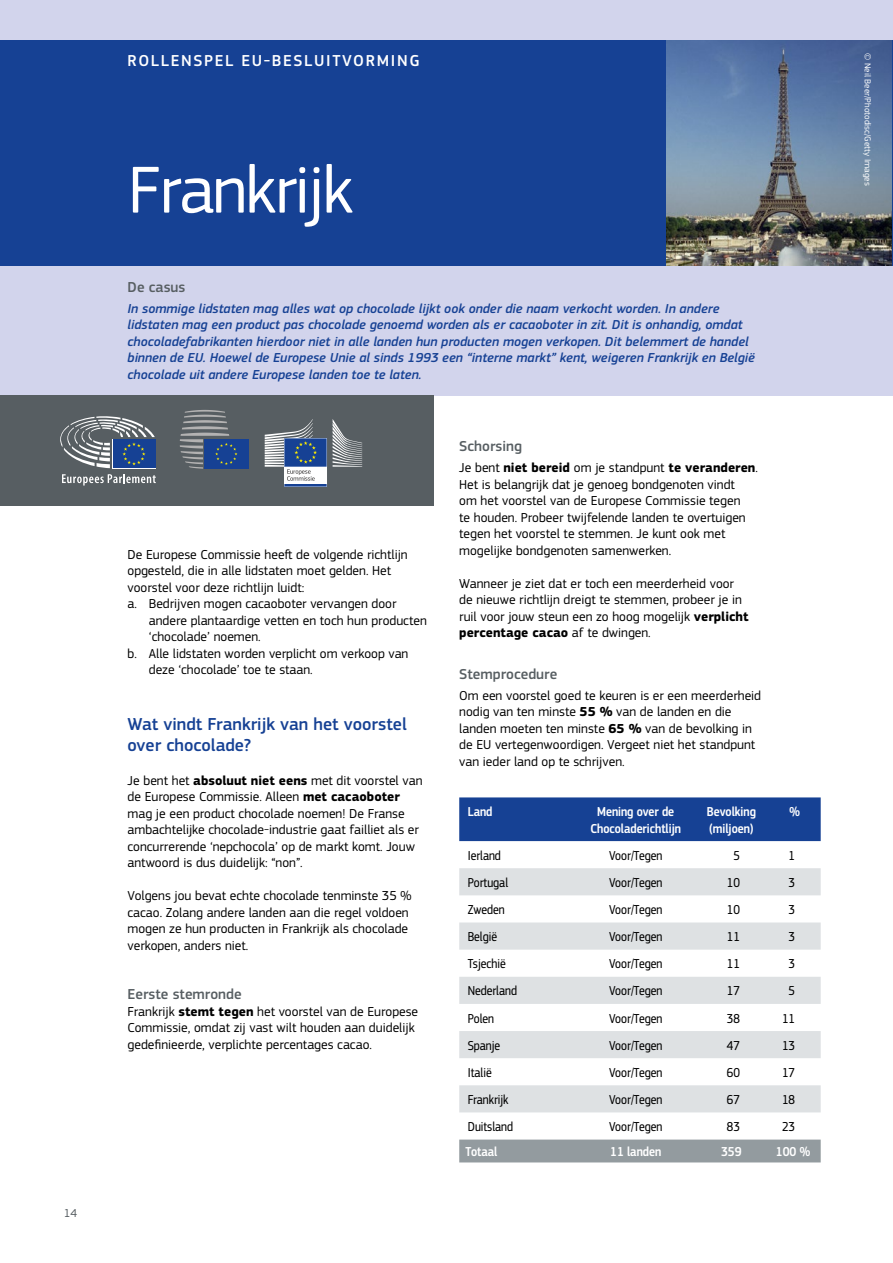
<style>
.page{position:relative;width:893px;height:1263px;background:#fff}
.page>*{position:absolute;margin:0;border:0;box-sizing:border-box;transform-origin:0 0}
.title_1_neg{font:69px "EC Square Sans Pro";letter-spacing:-.03em;color:#fff}
.title_3{font:500 18px/21.6px "EC Square Sans Pro";color:#164194}
.title_3_neg{font:500 16.5px "EC Square Sans Pro";letter-spacing:.1em;color:#fff}
.title_4{font:500 15px "EC Square Sans Pro";color:#575e62}
.text{font:500 15px "EC Square Sans Pro";color:#575e62}
.text-2{font:13.5px/16.5px "EC Square Sans Pro";color:#000}
.intro{font:italic 500 13.5px/16.5px "EC Square Sans Pro";color:#164194}
.text-3{font:13.5px "EC Square Sans Cond Pro";color:#000}
.text_indent{font:13.5px/16.5px "EC Square Sans Pro";color:#000}
.graf_1{font:500 13.5px/16.5px "EC Square Sans Cond Pro";color:#fff;text-align:center}
.text-4{font:500 13.5px "EC Square Sans Cond Pro";color:#fff}
.t1{font:12px "EC Square Sans Pro";color:#575e62}
.title_3-2{font:9px "EC Square Sans Pro";color:#fff}
.s1{font-weight:700}
</style>
<div class="page">
<div style="left:0;top:0;width:893px;height:395px;background:#d2d4ec"></div>
<div style="left:0;top:40px;width:893px;height:226px;background:#164194"></div>
<div style="left:0;top:395px;width:434px;height:111px;background:#575e62"></div>
<div style="left:204px;top:439px;width:44px;height:30px;background:#164194"></div>
<svg style="left:180px;top:410px;width:57px;height:59px"></svg>
<svg style="left:62px;top:474px;width:94px;height:11px"></svg>
<div style="left:112px;top:439px;width:44px;height:29px;background:#164194"></div>
<svg style="left:60px;top:416px;width:95px;height:52px"></svg>
<svg style="left:333px;top:419px;width:29px;height:48px"></svg>
<svg style="left:265px;top:419px;width:62px;height:68px"></svg>
<img style="left:666px;top:40px;width:226px;height:226px">
<div style="left:459px;top:797px;width:362px;height:44px;background:#164194"></div>
<svg style="left:459px;top:868px;width:362px;height:244px;fill:#dee1e3"></svg>
<div style="left:459px;top:1139px;width:362px;height:23px;background:#939b9f"></div>
<p class="t1" style="left:64px;top:1206px;width:15px">14</p>
<p class="title_3_neg" style="left:128px;top:50px;width:294px">ROLLENSPEL EU-BESLUITVORMING</p>
<p class="title_1_neg" style="left:128px;top:150px;width:227px">Frankrijk</p>
<p class="title_4" style="left:128px;top:278px;width:59px">De casus</p>
<p class="intro" style="left:128px;top:300px;width:629px">In sommige lidstaten mag alles wat op chocolade lijkt ook onder die naam verkocht worden. In andere lidstaten mag een product pas chocolade genoemd worden als er cacaoboter in zit. Dit is onhandig, omdat chocoladefabrikanten hierdoor niet in alle landen hun producten mogen verkopen. Dit belemmert de handel binnen de EU. Hoewel de Europese Unie al sinds 1993 een “interne markt” kent, weigeren Frankrijk en België chocolade uit andere Europese landen toe te laten.</p>
<p class="text-2" style="left:128px;top:546px;width:282px">De Europese Commissie heeft de volgende richtlijn opgesteld, die in alle lidstaten moet gelden. Het voorstel voor deze richtlijn luidt:</p>
<p class="text_indent" style="left:149px;top:596px;width:279px;text-indent:-21px">a. Bedrijven mogen cacaoboter vervangen door andere plantaardige vetten en toch hun producten ‘chocolade’ noemen.</p>
<p class="text_indent" style="left:149px;top:645px;width:261px;text-indent:-21px">b. Alle lidstaten worden verplicht om verkoop van deze ‘chocolade’ toe te staan.</p>
<p class="title_3" style="left:128px;top:713px;width:281px">Wat vindt Frankrijk van het voorstel over chocolade?</p>
<p class="text-2" style="left:128px;top:772px;width:296px">Je bent het <span class="s1">absoluut niet eens</span> met dit voorstel van de Europese Commissie. Alleen <span class="s1">met cacaoboter </span>mag je een product chocolade noemen! De Franse ambachtelijke chocolade-industrie gaat failliet als er concurrerende ‘nepchocola’ op de markt komt. Jouw antwoord is dus duidelijk: “non”.</p>
<p class="text-2" style="left:128px;top:888px;width:286px">Volgens jou bevat echte chocolade tenminste 35 % cacao. Zolang andere landen aan die regel voldoen mogen ze hun producten in Frankrijk als chocolade verkopen, anders niet.</p>
<p class="text" style="left:128px;top:986px;width:116px">Eerste stemronde</p>
<p class="text-2" style="left:128px;top:1003px;width:292px">Frankrijk <span class="s1">stemt tegen</span> het voorstel van de Europese<br>Commissie, omdat zij vast wilt houden aan duidelijk gedefinieerde, verplichte percentages cacao.</p>
<p class="title_4" style="left:459px;top:438px;width:64px">Schorsing</p>
<p class="text-2" style="left:459px;top:459px;width:300px">Je bent <span class="s1">niet bereid</span> om je standpunt <span class="s1">te veranderen</span>.<br>Het is belangrijk dat je genoeg bondgenoten vindt<br>om het voorstel van de Europese Commissie tegen<br>te houden. Probeer twijfelende landen te overtuigen tegen het voorstel te stemmen. Je kunt ook met mogelijke bondgenoten samenwerken.</p>
<p class="text-2" style="left:459px;top:575px;width:291px">Wanneer je ziet dat er toch een meerderheid voor de nieuwe richtlijn dreigt te stemmen, probeer je in ruil voor jouw steun een zo hoog mogelijk <span class="s1">verplicht percentage cacao</span> af te dwingen.</p>
<p class="title_4" style="left:459px;top:665px;width:100px">Stemprocedure</p>
<p class="text-2" style="left:459px;top:687px;width:303px">Om een voorstel goed te keuren is er een meerderheid nodig van ten minste <span class="s1">55 %</span> van de landen en die landen moeten ten minste <span class="s1">65 %</span> van de bevolking in de EU vertegenwoordigen. Vergeet niet het standpunt van ieder land op te schrijven.</p>
<p class="graf_1" style="left:468px;top:804px;width:26px">Land</p>
<p class="graf_1" style="left:590px;top:804px;width:92px">Mening over de<br>Chocoladerichtlijn</p>
<p class="graf_1" style="left:707px;top:804px;width:51px">Bevolking</p>
<p class="graf_1" style="left:709px;top:820px;width:46px">(miljoen)</p>
<p class="graf_1" style="left:789px;top:804px;width:12px">%</p>
<p class="text-3" style="left:468px;top:848px;width:35px">Ierland</p>
<p class="text-3" style="left:609px;top:848px;width:55px">Voor/Tegen</p>
<p class="text-3" style="left:733px;top:848px;width:8px">5</p>
<p class="text-3" style="left:789px;top:848px;width:8px">1</p>
<p class="text-3" style="left:468px;top:875px;width:42px">Portugal</p>
<p class="text-3" style="left:609px;top:875px;width:55px">Voor/Tegen</p>
<p class="text-3" style="left:727px;top:875px;width:15px">10</p>
<p class="text-3" style="left:789px;top:875px;width:8px">3</p>
<p class="text-3" style="left:468px;top:902px;width:39px">Zweden</p>
<p class="text-3" style="left:609px;top:902px;width:55px">Voor/Tegen</p>
<p class="text-3" style="left:727px;top:902px;width:15px">10</p>
<p class="text-3" style="left:789px;top:902px;width:8px">3</p>
<p class="text-3" style="left:468px;top:929px;width:31px">België</p>
<p class="text-3" style="left:609px;top:929px;width:55px">Voor/Tegen</p>
<p class="text-3" style="left:727px;top:929px;width:15px">11</p>
<p class="text-3" style="left:789px;top:929px;width:8px">3</p>
<p class="text-3" style="left:468px;top:956px;width:40px">Tsjechië</p>
<p class="text-3" style="left:609px;top:956px;width:55px">Voor/Tegen</p>
<p class="text-3" style="left:727px;top:956px;width:15px">11</p>
<p class="text-3" style="left:789px;top:956px;width:8px">3</p>
<p class="text-3" style="left:468px;top:983px;width:51px">Nederland</p>
<p class="text-3" style="left:609px;top:983px;width:55px">Voor/Tegen</p>
<p class="text-3" style="left:727px;top:983px;width:15px">17</p>
<p class="text-3" style="left:789px;top:983px;width:8px">5</p>
<p class="text-3" style="left:468px;top:1010px;width:28px">Polen</p>
<p class="text-3" style="left:609px;top:1010px;width:55px">Voor/Tegen</p>
<p class="text-3" style="left:727px;top:1010px;width:15px">38</p>
<p class="text-3" style="left:782px;top:1010px;width:15px">11</p>
<p class="text-3" style="left:468px;top:1038px;width:34px">Spanje</p>
<p class="text-3" style="left:609px;top:1038px;width:55px">Voor/Tegen</p>
<p class="text-3" style="left:727px;top:1038px;width:15px">47</p>
<p class="text-3" style="left:782px;top:1038px;width:15px">13</p>
<p class="text-3" style="left:468px;top:1065px;width:25px">Italië</p>
<p class="text-3" style="left:609px;top:1065px;width:55px">Voor/Tegen</p>
<p class="text-3" style="left:727px;top:1065px;width:15px">60</p>
<p class="text-3" style="left:782px;top:1065px;width:15px">17</p>
<p class="text-3" style="left:468px;top:1092px;width:42px">Frankrijk</p>
<p class="text-3" style="left:609px;top:1092px;width:55px">Voor/Tegen</p>
<p class="text-3" style="left:727px;top:1092px;width:15px">67</p>
<p class="text-3" style="left:782px;top:1092px;width:15px">18</p>
<p class="text-3" style="left:468px;top:1119px;width:47px">Duitsland</p>
<p class="text-3" style="left:609px;top:1119px;width:55px">Voor/Tegen</p>
<p class="text-3" style="left:727px;top:1119px;width:15px">83</p>
<p class="text-3" style="left:782px;top:1119px;width:15px">23</p>
<p class="text-4" style="left:466px;top:1144px;width:33px">Totaal</p>
<p class="text-4" style="left:610px;top:1144px;width:52px">11 landen</p>
<p class="text-4" style="left:721px;top:1144px;width:22px">359</p>
<p class="text-4" style="left:776px;top:1144px;width:36px">100 %</p>
<p class="title_3-2" style="left:873px;top:53px;width:134px;rotate:90deg">© Neil Beer/Photodisc/Getty Images</p>
</div>
